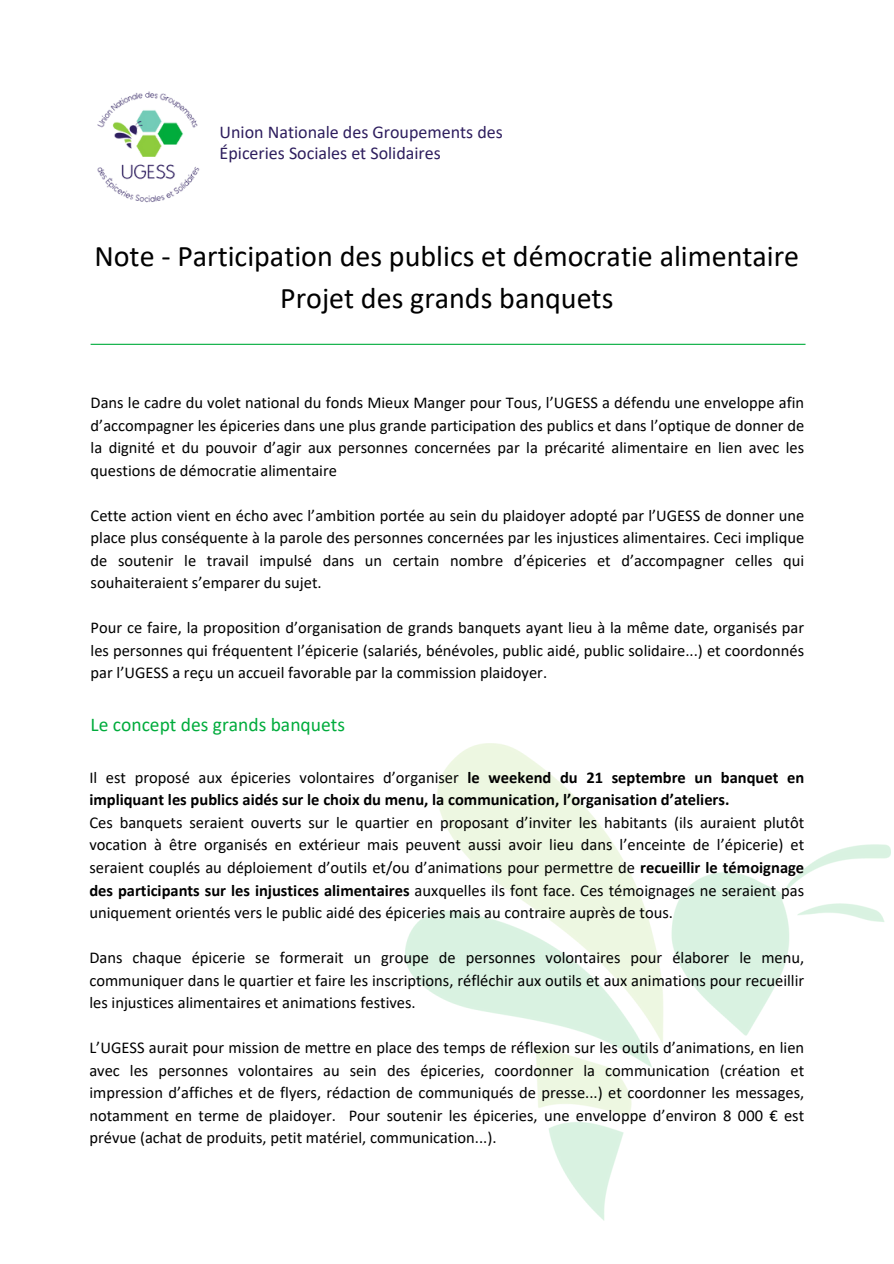
<style>
.page{position:relative;width:894px;height:1264px;background:#fff}
.page>*{position:absolute;margin:0;border:0;box-sizing:border-box;transform-origin:0 0}
.t1{font:30px/41.7px "Calibri";color:#000;text-align:center}
.t2{font:19.5px "Calibri";color:#00ac3c}
.t3{font:18px/20.2px "Calibri";color:#2e1e5e}
.t4{font:16.5px/22.5px "Calibri";color:#000;text-align:justify}
.t5{font:700 16.5px/22.5px "Calibri";color:#000}
.s1{font-weight:400}
.s2{font-weight:700}
</style>
<div class="page">
<hr style="left:91px;top:344px;width:714px;height:1px;background:#00ac3c">
<img style="left:97px;top:91px;width:103px;height:112px">
<img style="left:405px;top:743px;width:485px;height:477px">
<p class="t3" style="left:219px;top:124px;width:284px">Union Nationale des Groupements des<br>Épiceries Sociales et Solidaires</p>
<p class="t1" style="left:94px;top:238px;width:706px">Note - Participation des publics et démocratie alimentaire<br>Projet des grands banquets</p>
<h2 class="t4" style="left:91px;top:393px;width:715px">Dans le cadre du volet national du fonds Mieux Manger pour Tous, l’UGESS a défendu une enveloppe afin d’accompagner les épiceries dans une plus grande participation des publics et dans l’optique de donner de la dignité et du pouvoir d’agir aux personnes concernées par la précarité alimentaire en lien avec les questions de démocratie alimentaire</h2>
<h1 class="t4" style="left:91px;top:505px;width:715px">Cette action vient en écho avec l’ambition portée au sein du plaidoyer adopté par l’UGESS de donner une place plus conséquente à la parole des personnes concernées par les injustices alimentaires. Ceci implique de soutenir le travail impulsé dans un certain nombre d’épiceries et d’accompagner celles qui souhaiteraient s’emparer du sujet.</h1>
<p class="t4" style="left:91px;top:617px;width:715px">Pour ce faire, la proposition d’organisation de grands banquets ayant lieu à la même date, organisés par les personnes qui fréquentent l’épicerie (salariés, bénévoles, public aidé, public solidaire...) et coordonnés par l’UGESS a reçu un accueil favorable par la commission plaidoyer.</p>
<h2 class="t2" style="left:91px;top:716px;width:256px">Le concept des grands banquets</h2>
<p class="t5" style="left:89px;top:767px;width:716px"><span class="s1">Il est proposé aux épiceries volontaires d’organiser</span> le weekend du 21 septembre un banquet en impliquant les publics aidés sur le choix du menu, la communication, l’organisation d’ateliers.</p>
<p class="t4" style="left:89px;top:812px;width:716px">Ces banquets seraient ouverts sur le quartier en proposant d’inviter les habitants (ils auraient plutôt vocation à être organisés en extérieur mais peuvent aussi avoir lieu dans l’enceinte de l’épicerie) et seraient couplés au déploiement d’outils et/ou d’animations pour permettre de <span class="s2">recueillir le témoignage des participants sur les injustices alimentaires</span> auxquelles ils font face. Ces témoignages ne seraient pas uniquement orientés vers le public aidé des épiceries mais au contraire auprès de tous.</p>
<p class="t4" style="left:89px;top:947px;width:716px">Dans chaque épicerie se formerait un groupe de personnes volontaires pour élaborer le menu, communiquer dans le quartier et faire les inscriptions, réfléchir aux outils et aux animations pour recueillir les injustices alimentaires et animations festives.</p>
<p class="t4" style="left:89px;top:1037px;width:716px">L’UGESS aurait pour mission de mettre en place des temps de réflexion sur les outils d’animations, en lien avec les personnes volontaires au sein des épiceries, coordonner la communication (création et impression d’affiches et de flyers, rédaction de communiqués de presse...) et coordonner les messages, notamment en terme de plaidoyer. Pour soutenir les épiceries, une enveloppe d’environ 8 000 € est prévue (achat de produits, petit matériel, communication...).</p>
</div>
